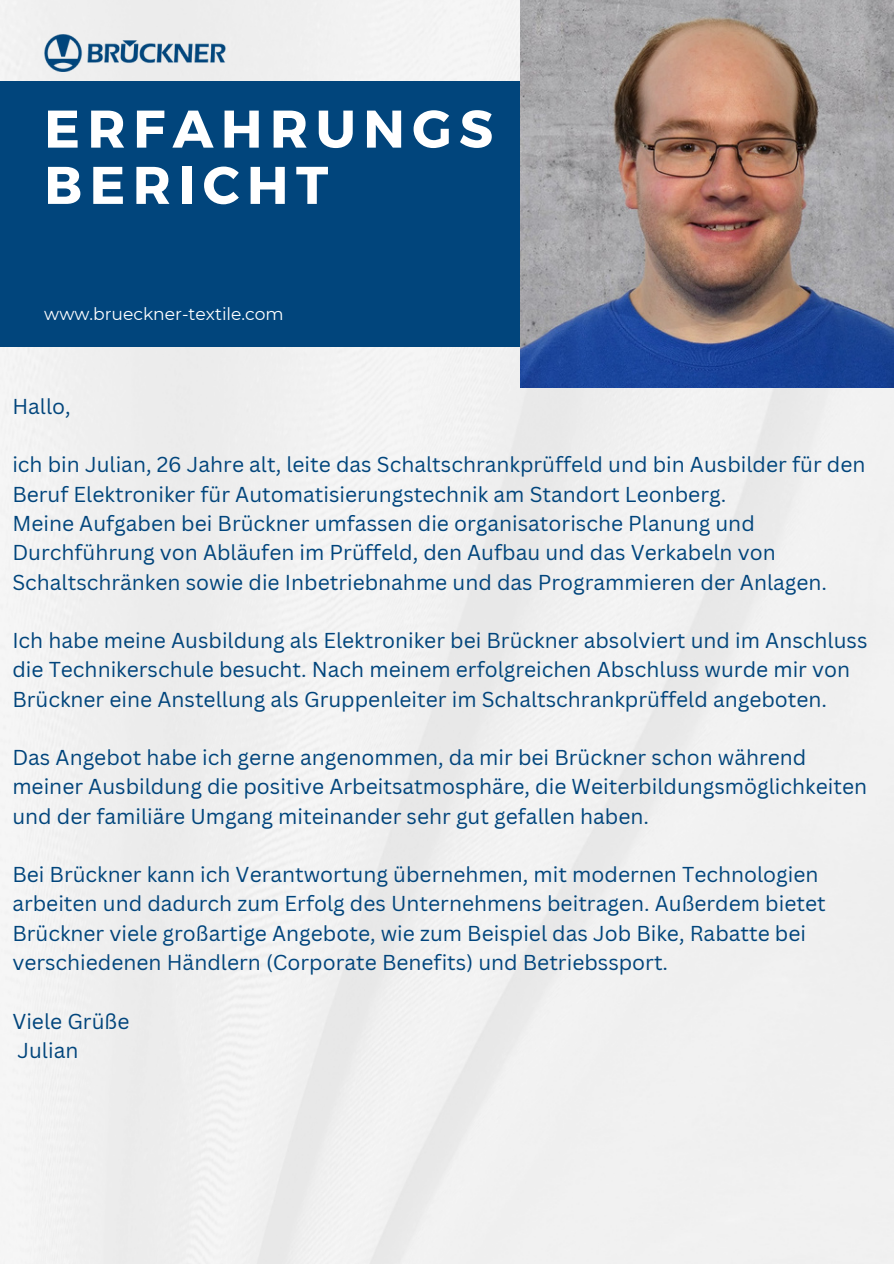
<style>
.page{position:relative;width:894px;height:1264px;background:#fff}
.page>*{position:absolute;margin:0;border:0;box-sizing:border-box;transform-origin:0 0}
.t1{font:700 52.95px/56.2px "Montserrat";letter-spacing:.14em;color:#fff}
.t2{font:21px/29.2px "Canva Sans";color:#01457c}
.t3{font:17.1px "Montserrat";color:#fff}
</style>
<div class="page">
<div style="left:0;top:0;width:893px;height:1263px;background:#f0f0f0"></div>
<div style="left:0;top:82px;width:614px;height:265px;background:#01457c"></div>
<img style="left:520px;top:0;width:373px;height:388px">
<img style="left:44px;top:34px;width:181px;height:37px">
<p class="t1" style="left:44px;top:98px;width:450px">ERFAHRUNGS<br>BERICHT</p>
<p class="t3" style="left:44px;top:303px;width:241px">www.brueckner-textile.com</p>
<p class="t2" style="left:12px;top:391px;width:60px">Hallo,</p>
<p class="t2" style="left:12px;top:449px;width:854px">ich bin Julian, 26 Jahre alt, leite das Schaltschrankprüffeld und bin Ausbilder für den<br>Beruf Elektroniker für Automatisierungstechnik am Standort Leonberg.</p>
<p class="t2" style="left:12px;top:508px;width:816px">Meine Aufgaben bei Brückner umfassen die organisatorische Planung und<br>Durchführung von Abläufen im Prüffeld, den Aufbau und das Verkabeln von<br>Schaltschränken sowie die Inbetriebnahme und das Programmieren der Anlagen.</p>
<p class="t2" style="left:12px;top:625px;width:856px">Ich habe meine Ausbildung als Elektroniker bei Brückner absolviert und im Anschluss die Technikerschule besucht. Nach meinem erfolgreichen Abschluss wurde mir von<br>Brückner eine Anstellung als Gruppenleiter im Schaltschrankprüffeld angeboten.</p>
<p class="t2" style="left:12px;top:742px;width:856px">Das Angebot habe ich gerne angenommen, da mir bei Brückner schon während meiner Ausbildung die positive Arbeitsatmosphäre, die Weiterbildungsmöglichkeiten und der familiäre Umgang miteinander sehr gut gefallen haben.</p>
<p class="t2" style="left:12px;top:859px;width:814px">Bei Brückner kann ich Verantwortung übernehmen, mit modernen Technologien arbeiten und dadurch zum Erfolg des Unternehmens beitragen. Außerdem bietet Brückner viele großartige Angebote, wie zum Beispiel das Job Bike, Rabatte bei verschiedenen Händlern (Corporate Benefits) und Betriebssport.</p>
<p class="t2" style="left:12px;top:1005px;width:119px">Viele Grüße</p>
<p class="t2" style="left:17px;top:1034px;width:62px">Julian</p>
</div>
